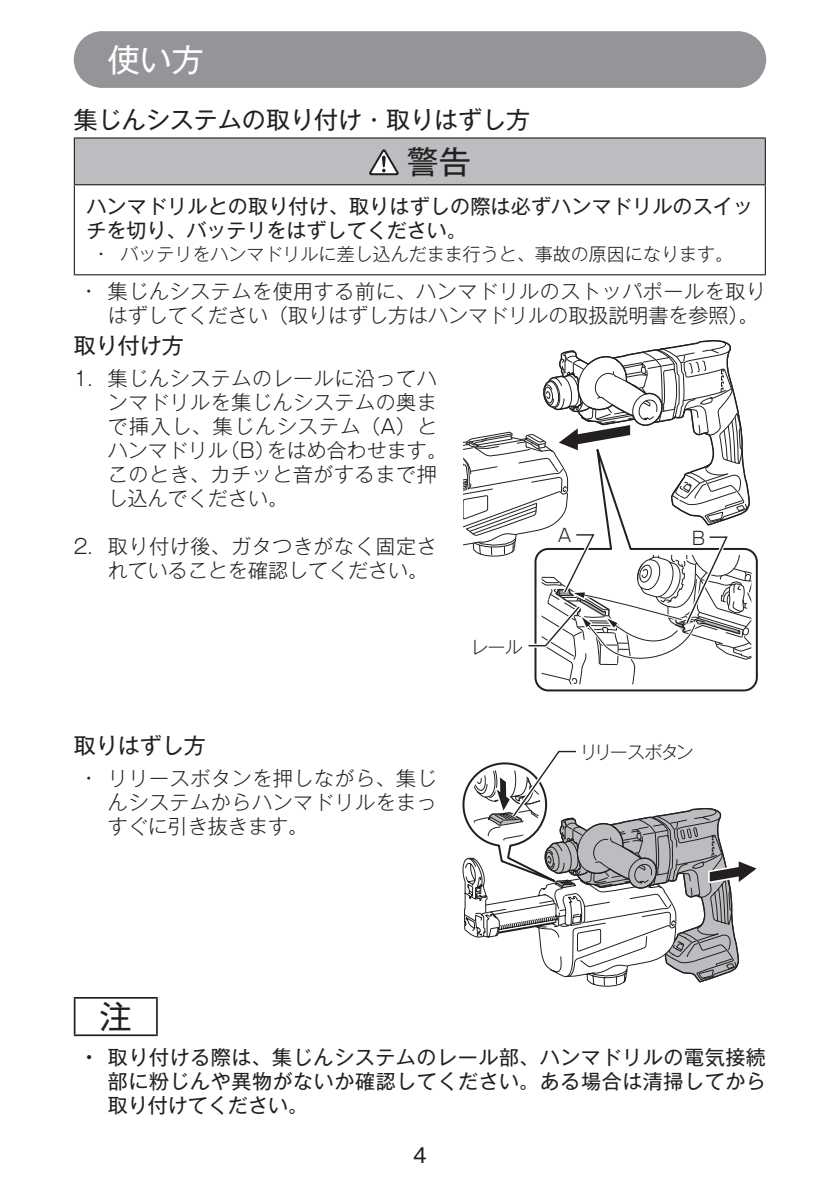
<style>
.page{position:relative;width:840px;height:1191px;background:#fff}
.page>*{position:absolute;margin:0;border:0;box-sizing:border-box;transform-origin:0 0}
.t1{font:32px "Gothic MB101 Pro";color:#fff}
.t2{font:32px "Gothic MB101 Pro";color:#231f20}
.t3{font:24px "Gothic MB101 Pro";color:#231f20}
.t4{font:22px "Gothic MB101 Pro";color:#231f20}
.t5{font:300 20px/24px "Gothic MB101 Pro";letter-spacing:.03em;color:#231f20}
.t6{font:20px/24px "Gothic MB101 Pro";letter-spacing:.01em;color:#231f20}
.t7{font:300 20px/24px "Gothic MB101 Pro";color:#231f20}
.t8{font:300 18px "Gothic MB101 Pro";color:#231f20}
.t9{font:18px "Gothic MB101 Pro Light 90 msp RKSJ H";letter-spacing:-.11em;color:#231f20}
.s1{font-weight:500}
</style>
<div class="page">
<div style="left:74px;top:31px;width:691px;height:57px;background:#939598;border-radius:28px"></div>
<div style="left:74px;top:138px;width:690px;height:47px;background:#bcbdc0"></div>
<hr style="left:74px;top:185px;width:1px;height:89px;background:#231f20">
<hr style="left:764px;top:185px;width:1px;height:89px;background:#231f20">
<hr style="left:74px;top:137px;width:691px;height:2px;background:#231f20">
<hr style="left:74px;top:139px;width:1px;height:45px;background:#231f20">
<hr style="left:764px;top:139px;width:1px;height:45px;background:#231f20">
<hr style="left:74px;top:184px;width:691px;height:1px;background:#231f20">
<hr style="left:74px;top:274px;width:691px;height:1px;background:#231f20">
<svg style="left:369px;top:149px;width:29px;height:26px"></svg>
<hr style="left:74px;top:997px;width:84px;height:1px;background:#231f20">
<hr style="left:74px;top:998px;width:1px;height:36px;background:#231f20">
<hr style="left:156px;top:998px;width:2px;height:36px;background:#231f20">
<hr style="left:74px;top:1034px;width:84px;height:2px;background:#231f20">
<svg style="left:536px;top:550px;width:222px;height:142px"></svg>
<svg style="left:463px;top:340px;width:288px;height:344px"></svg>
<svg style="left:462px;top:750px;width:295px;height:237px"></svg>
<h1 class="t1" style="left:108px;top:33px;width:97px">使い方</h1>
<p class="t3" style="left:74px;top:100px;width:457px">集じんシステムの取り付け・取りはずし方</p>
<h1 class="t2" style="left:406px;top:135px;width:65px">警告</h1>
<p class="t6" style="left:86px;top:192px;width:668px">ハンマドリルとの取り付け、取りはずしの際は必ずハンマドリルのスイッチを切り、バッテリをはずしてください。</p>
<p class="t8" style="left:98px;top:239px;width:636px">• バッテリをハンマドリルに差し込んだまま行うと、事故の原因になります。</p>
<p class="t5" style="left:108px;top:276px;width:659px;text-indent:-23px">• 集じんシステムを使用する前に、ハンマドリルのストッパポールを取りはずしてください（取りはずし方はハンマドリルの取扱説明書を参照）。</p>
<p class="t4" style="left:74px;top:327px;width:111px">取り付け方</p>
<p class="t5" style="left:108px;top:363px;width:340px;text-indent:-34px">1. 集じんシステムのレールに沿ってハンマドリルを集じんシステムの奥まで挿入し、集じんシステム（A）とハンマドリル（B）をはめ合わせます。このとき、カチッと音がするまで押し込んでください。</p>
<p class="t7" style="left:108px;top:531px;width:330px;text-indent:-34px">2. 取り付け後、ガタつきがなく固定されていることを確認してください。</p>
<p class="t8" style="left:557px;top:520px;width:15px">A</p>
<p class="t8" style="left:691px;top:523px;width:15px">B</p>
<p class="t4" style="left:74px;top:727px;width:133px">取りはずし方</p>
<p class="t5" style="left:108px;top:763px;width:330px;text-align:justify;text-indent:-23px">• リリースボタンを押しながら、集じんシステムからハンマドリルをまっすぐに引き抜きます。</p>
<p class="t8" style="left:470px;top:632px;width:54px">レール</p>
<p class="t9" style="left:579px;top:737px;width:115px">リリースボタン</p>
<h1 class="t2" style="left:100px;top:990px;width:33px">注</h1>
<p class="t6" style="left:108px;top:1042px;width:659px;text-align:justify;text-indent:-23px"><span class="s1">•</span> 取り付ける際は、集じんシステムのレール部、ハンマドリルの電気接続部に粉じんや異物がないか確認してください。ある場合は清掃してから取り付けてください。</p>
<p class="t6" style="left:413px;top:1140px;width:15px">4</p>
</div>
